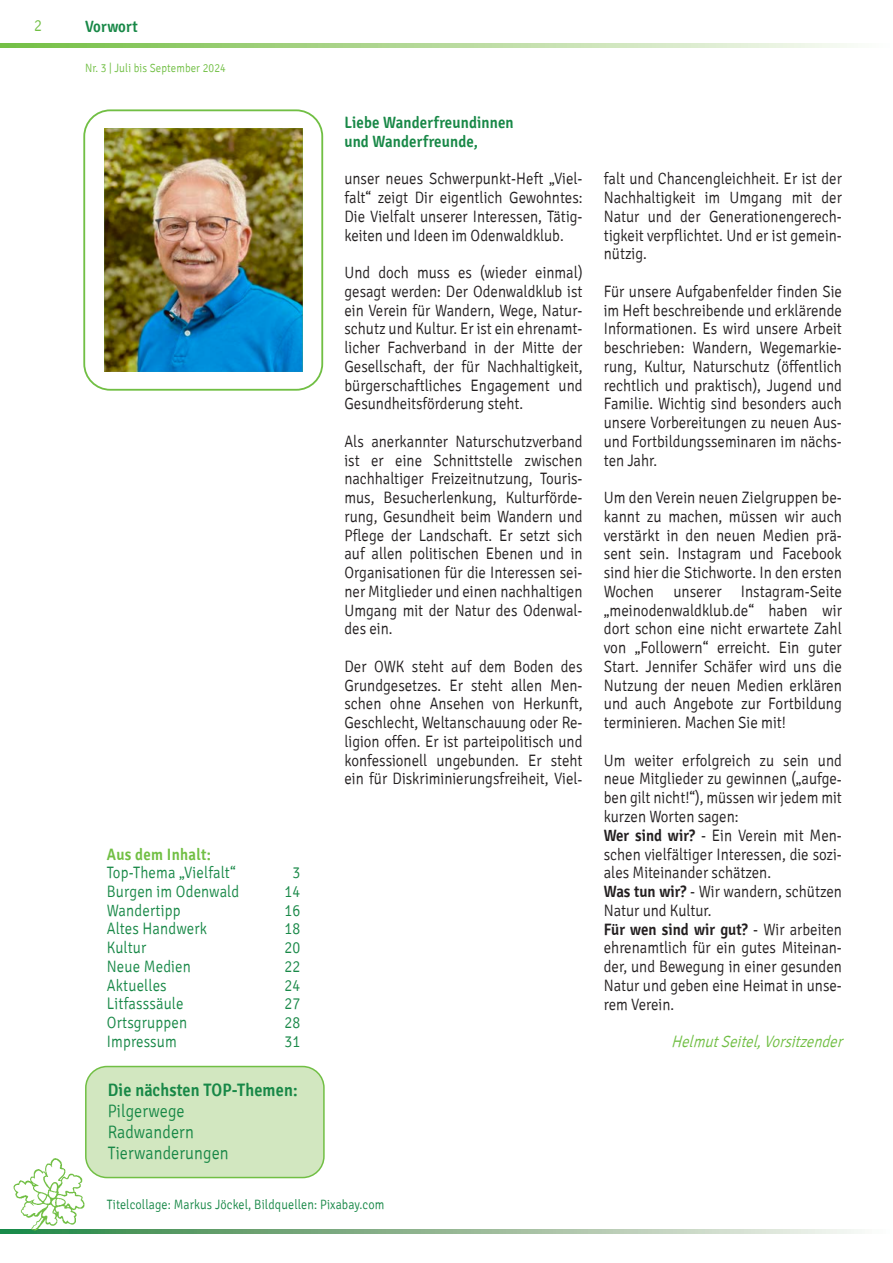
<style>
.page{position:relative;width:893px;height:1263px;background:#fff}
.page>*{position:absolute;margin:0;border:0;box-sizing:border-box;transform-origin:0 0}
.t1{font:300 18px/21px "Signika";letter-spacing:.005em;color:#188847;scale:.9 1}
.t2{font:600 18px "Signika";letter-spacing:.01em;color:#188847;scale:.9 1}
.t3{font:300 16.5px/18.8px "Signika";color:#231f20;text-align:justify;scale:.9 1}
.t4{font:300 16.5px/18.8px "Signika";color:#231f20;text-align:justify;scale:.91 1}
.t5{font:300 16.5px "Signika";letter-spacing:.01em;color:#188847;scale:.9 1}
.t6{font:600 16.5px/18.8px "Signika";letter-spacing:.01em;color:#188847;scale:.9 1}
.t7{font:italic 300 16.5px "Signika";color:#71bf44;scale:.9 1}
.t8{font:600 16.5px "Signika";letter-spacing:.02em;color:#71bf44;scale:.9 1}
.t9{font:300 16.5px "Signika";color:#71bf44;scale:.9 1}
.t10{font:300 13.5px "Signika";letter-spacing:.01em;color:#188847;scale:.9 1}
.t11{font:300 12px "Signika";letter-spacing:.01em;color:#71bf44;scale:.9 1}
.s1{font-weight:600}
</style>
<div class="page">
<svg style="left:0;top:44px;width:851px;height:4px"></svg>
<svg style="left:0;top:1229px;width:858px;height:4px"></svg>
<img style="left:12px;top:1158px;width:74px;height:75px">
<div style="left:86px;top:1066px;width:238px;height:111px;background:#d2e7c0;border-radius:21px"></div>
<div style="left:85px;top:1066px;width:240px;height:112px;border:2px solid #71bf44;border-radius:21px"></div>
<div style="left:83px;top:109px;width:240px;height:282px;border:2px solid #71bf44;border-radius:26px"></div>
<img style="left:104px;top:128px;width:199px;height:244px">
<p class="t9" style="left:34px;top:17px;width:10px">2</p>
<p class="t6" style="left:85px;top:17px;width:60px">Vorwort</p>
<p class="t11" style="left:85px;top:61px;width:158px">Nr. 3 | Juli bis September 2024</p>
<p class="t8" style="left:107px;top:844px;width:117px">Aus dem Inhalt:</p>
<p class="t5" style="left:107px;top:864px;width:145px">Top-Thema „Vielfalt“</p>
<p class="t5" style="left:292px;top:864px;width:10px">3</p>
<p class="t5" style="left:107px;top:882px;width:149px">Burgen im Odenwald</p>
<p class="t5" style="left:284px;top:882px;width:19px">14</p>
<p class="t5" style="left:107px;top:901px;width:83px">Wandertipp</p>
<p class="t5" style="left:284px;top:901px;width:19px">16</p>
<p class="t5" style="left:107px;top:920px;width:113px">Altes Handwerk</p>
<p class="t5" style="left:284px;top:920px;width:19px">18</p>
<p class="t5" style="left:107px;top:939px;width:45px">Kultur</p>
<p class="t5" style="left:284px;top:939px;width:19px">20</p>
<p class="t5" style="left:107px;top:957px;width:95px">Neue Medien</p>
<p class="t5" style="left:284px;top:957px;width:19px">22</p>
<p class="t5" style="left:107px;top:976px;width:68px">Aktuelles</p>
<p class="t5" style="left:284px;top:976px;width:19px">24</p>
<p class="t5" style="left:107px;top:995px;width:87px">Litfasssäule</p>
<p class="t5" style="left:284px;top:995px;width:19px">27</p>
<p class="t5" style="left:107px;top:1014px;width:91px">Ortsgruppen</p>
<p class="t5" style="left:284px;top:1014px;width:19px">28</p>
<p class="t5" style="left:107px;top:1032px;width:79px">Impressum</p>
<p class="t5" style="left:284px;top:1032px;width:19px">31</p>
<p class="t2" style="left:108px;top:1079px;width:212px">Die nächsten TOP-Themen:</p>
<p class="t1" style="left:108px;top:1101px;width:136px">Pilgerwege<br>Radwandern<br>Tierwanderungen</p>
<p class="t6" style="left:344px;top:113px;width:190px">Liebe Wanderfreundinnen und Wanderfreunde,</p>
<p class="t3" style="left:344px;top:170px;width:266px">unser neues Schwerpunkt-Heft „Viel&shy;falt“ zeigt Dir eigentlich Gewohntes:<br>Die Vielfalt unserer Interessen, Tätig&shy;keiten und Ideen im Odenwaldklub.</p>
<p class="t3" style="left:344px;top:264px;width:266px">Und doch muss es (wieder einmal) gesagt werden: Der Odenwaldklub ist ein Verein für Wandern, Wege, Natur&shy;schutz und Kultur. Er ist ein ehrenamt&shy;licher Fachverband in der Mitte der Gesellschaft, der für Nachhaltigkeit, bürgerschaftliches Engagement und Gesundheitsförderung steht.</p>
<p class="t3" style="left:344px;top:432px;width:266px">Als anerkannter Naturschutzverband ist er eine Schnittstelle zwischen nachhaltiger Freizeitnutzung, Touris&shy;mus, Besucherlenkung, Kulturförde&shy;rung, Gesundheit beim Wandern und Pflege der Landschaft. Er setzt sich auf allen politischen Ebenen und in Organisationen für die Interessen sei&shy;ner Mitglieder und einen nachhaltigen Umgang mit der Natur des Odenwal&shy;des ein.</p>
<p class="t3" style="left:344px;top:657px;width:266px">Der OWK steht auf dem Boden des Grundgesetzes. Er steht allen Men&shy;schen ohne Ansehen von Herkunft, Geschlecht, Weltanschauung oder Re&shy;ligion offen. Er ist parteipolitisch und konfessionell ungebunden. Er steht ein für Diskriminierungsfreiheit, Viel-</p>
<p class="t10" style="left:107px;top:1197px;width:310px">Titelcollage: Markus Jöckel, Bildquellen: Pixabay.com</p>
<p class="t3" style="left:604px;top:170px;width:266px">falt und Chancengleichheit. Er ist der Nachhaltigkeit im Umgang mit der Natur und der Generationengerech&shy;tigkeit verpflichtet. Und er ist gemein&shy;nützig.</p>
<p class="t3" style="left:604px;top:282px;width:266px">Für unsere Aufgabenfelder finden Sie im Heft beschreibende und erklärende Informationen. Es wird unsere Arbeit beschrieben: Wandern, Wegemarkie&shy;rung, Kultur, Naturschutz (öffentlich rechtlich und praktisch), Jugend und Familie. Wichtig sind besonders auch unsere Vorbereitungen zu neuen Aus&shy;und Fortbildungsseminaren im nächs&shy;ten Jahr.</p>
<p class="t4" style="left:604px;top:489px;width:263px">Um den Verein neuen Zielgruppen be&shy;kannt zu machen, müssen wir auch verstärkt in den neuen Medien prä&shy;sent sein. Instagram und Facebook sind hier die Stichworte. In den ersten Wochen unserer Instagram-Seite „meinodenwaldklub.de“ haben wir dort schon eine nicht erwartete Zahl von „Followern“ erreicht. Ein guter Start. Jennifer Schäfer wird uns die Nutzung der neuen Medien erklären und auch Angebote zur Fortbildung terminieren. Machen Sie mit!</p>
<p class="t3" style="left:604px;top:751px;width:266px;text-align:left">Um weiter erfolgreich zu sein und neue Mitglieder zu gewinnen („aufge&shy;ben gilt nicht!“), müssen wir jedem mit kurzen Worten sagen:<br><span class="s1">Wer sind wir?</span> - Ein Verein mit Men&shy;schen vielfältiger Interessen, die sozi&shy;ales Miteinander schätzen.<br><span class="s1">Was tun wir?</span> - Wir wandern, schützen<br>Natur und Kultur.<br><span class="s1">Für wen sind wir gut?</span> - Wir arbeiten ehrenamtlich für ein gutes Miteinan&shy;der, und Bewegung in einer gesunden<br>Natur und geben eine Heimat in unse&shy;rem Verein.</p>
<p class="t7" style="left:671px;top:1032px;width:197px">HelmutSeitel,Vorsitzender</p>
</div>
